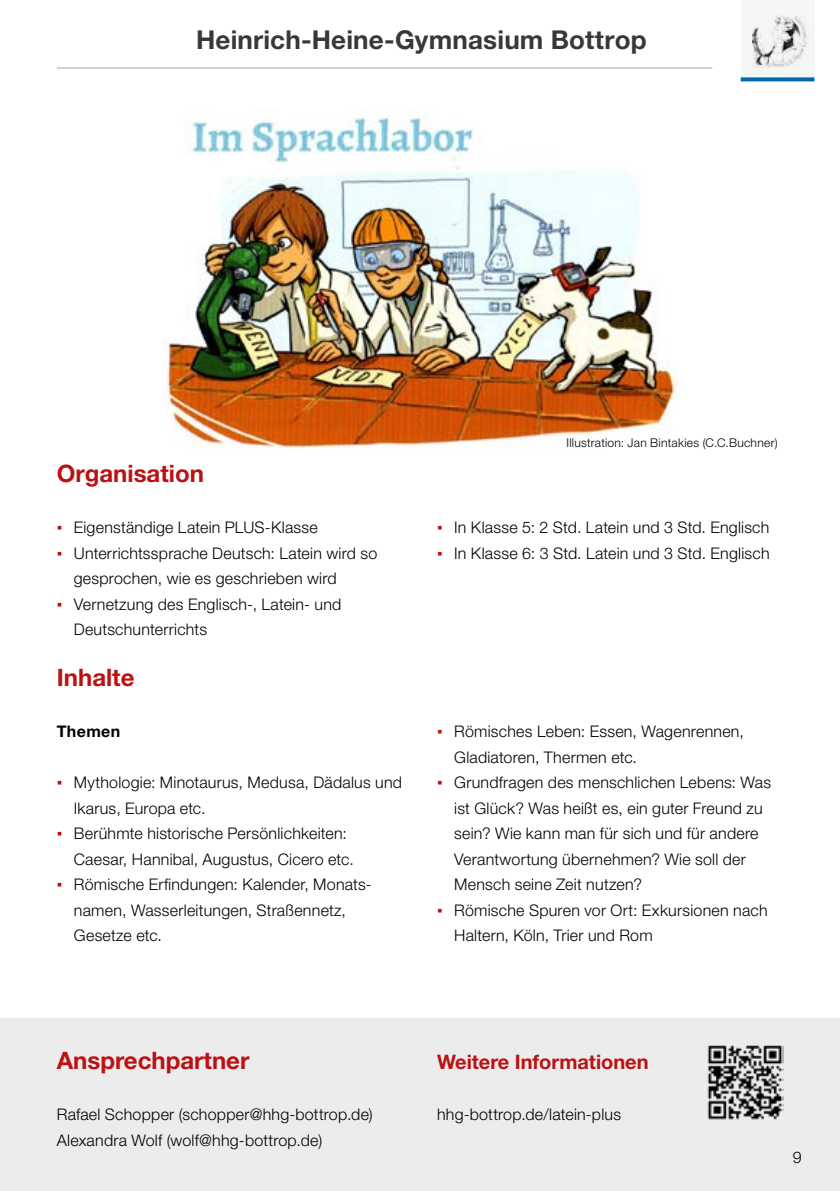
<style>
.page{position:relative;width:840px;height:1191px;background:#fff}
.page>*{position:absolute;margin:0;border:0;box-sizing:border-box;transform-origin:0 0}
.t1{font:700 26px "Helvetica Neue LT Std";letter-spacing:.005em;color:#383937}
.t2{font:700 24px "Helvetica Neue LT Std";color:#bc1113}
.t3{font:700 20px "Helvetica Neue LT Std";color:#bc1113}
.t4{font:300 16px/25.6px "Helvetica Neue LT Std";letter-spacing:.015em;color:#000}
.t5{font:700 16px "Helvetica Neue LT Std";letter-spacing:.025em;color:#000}
.t6{font:300 12px "Helvetica Neue LT Std";letter-spacing:.025em;color:#000}
.s1{font-family:"Arial";font-weight:400;color:#bc1113}
</style>
<div class="page">
<div style="left:740px;top:0;width:74px;height:79px;background:#f5f6f6"></div>
<img style="left:752px;top:15px;width:55px;height:52px">
<svg style="left:740px;top:77px;width:74px;height:4px"></svg>
<hr style="left:57px;top:67px;width:654px;height:2px;background:#cfd0d0">
<div style="left:0;top:1018px;width:839px;height:173px;background:#ececec"></div>
<img style="left:707px;top:1045px;width:75px;height:75px">
<img style="left:163px;top:108px;width:513px;height:340px">
<h1 class="t1" style="left:196px;top:24px;width:452px">Heinrich-Heine-Gymnasium Bottrop</h1>
<h2 class="t2" style="left:57px;top:458px;width:149px">Organisation</h2>
<p class="t4" style="left:57px;top:514px;width:262px"><span class="s1">▪</span> Eigenständige Latein PLUS-Klasse</p>
<p class="t4" style="left:74px;top:540px;width:305px;text-indent:-17px"><span class="s1">▪</span> Unterrichtssprache Deutsch: Latein wird so gesprochen, wie es geschrieben wird</p>
<p class="t4" style="left:74px;top:591px;width:269px;text-indent:-17px"><span class="s1">▪</span> Vernetzung des Englisch-, Latein- und<br>Deutschunterrichts</p>
<h2 class="t2" style="left:57px;top:663px;width:79px">Inhalte</h2>
<p class="t5" style="left:57px;top:721px;width:65px">Themen</p>
<p class="t4" style="left:74px;top:769px;width:329px;text-indent:-17px"><span class="s1">▪</span> Mythologie: Minotaurus, Medusa, Dädalus und<br>Ikarus, Europa etc.</p>
<p class="t4" style="left:74px;top:820px;width:281px;text-indent:-17px"><span class="s1">▪</span> Berühmte historische Persönlichkeiten:<br>Caesar, Hannibal, Augustus, Cicero etc.</p>
<p class="t4" style="left:74px;top:871px;width:299px;text-indent:-17px"><span class="s1">▪</span> Römische Erfindungen: Kalender, Monats&shy;namen, Wasserleitungen, Straßennetz,<br>Gesetze etc.</p>
<p class="t6" style="left:566px;top:435px;width:212px">Illustration: Jan Bintakies (C.C.Buchner)</p>
<p class="t4" style="left:437px;top:514px;width:334px"><span class="s1">▪</span> In Klasse 5: 2 Std. Latein und 3 Std. Englisch</p>
<p class="t4" style="left:437px;top:540px;width:334px"><span class="s1">▪</span> In Klasse 6: 3 Std. Latein und 3 Std. Englisch</p>
<p class="t4" style="left:454px;top:718px;width:291px;text-indent:-17px"><span class="s1">▪</span> Römisches Leben: Essen, Wagenrennen,<br>Gladiatoren, Thermen etc.</p>
<p class="t4" style="left:454px;top:769px;width:318px;text-indent:-17px"><span class="s1">▪</span> Grundfragen des menschlichen Lebens: Was ist Glück? Was heißt es, ein guter Freund zu sein? Wie kann man für sich und für andere Verantwortung übernehmen? Wie soll der Mensch seine Zeit nutzen?</p>
<p class="t4" style="left:454px;top:897px;width:315px;text-indent:-17px"><span class="s1">▪</span> Römische Spuren vor Ort: Exkursionen nach<br>Haltern, Köln, Trier und Rom</p>
<h2 class="t2" style="left:57px;top:1045px;width:194px">Ansprechpartner</h2>
<p class="t4" style="left:57px;top:1101px;width:317px">Rafael Schopper (schopper@hhg-bottrop.de)<br>Alexandra Wolf (wolf@hhg-bottrop.de)</p>
<p class="t3" style="left:437px;top:1049px;width:213px">Weitere Informationen</p>
<p class="t4" style="left:437px;top:1101px;width:185px">hhg-bottrop.de/latein-plus</p>
<p class="t4" style="left:792px;top:1143px;width:10px">9</p>
</div>
